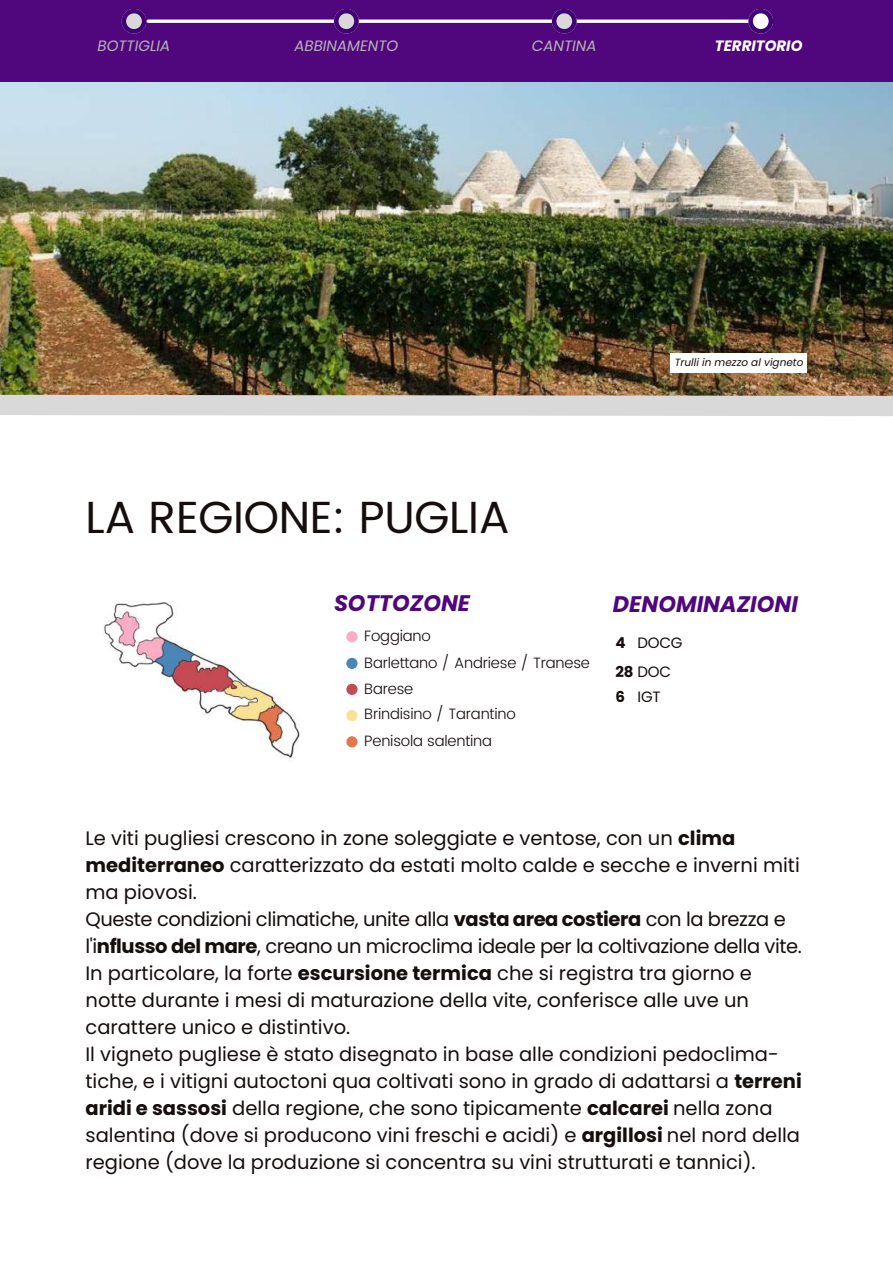
<style>
.page{position:relative;width:893px;height:1264px;background:#fff}
.page>*{position:absolute;margin:0;border:0;box-sizing:border-box;transform-origin:0 0}
.t1{font:45px "Poppins";letter-spacing:-.005em;color:#150e0d}
.t2{font:italic 700 22.5px "Poppins";color:#50077d}
.t3{font:19.5px/27px "Poppins";color:#150e0d}
.t4{font:300 15px/27.2px "Poppins";letter-spacing:-.015em;color:#150e0d}
.t5{font:italic 15px "Poppins";color:#b5b5b5}
.t6{font:15px/28.3px "Poppins";letter-spacing:-.015em;color:#150e0d}
.t7{font:italic 700 15px "Poppins";color:#fff}
.t8{font:italic 10.5px "Poppins";color:#150e0d}
.s1{font-weight:700}
</style>
<div class="page">
<div style="left:346px;top:631px;width:11px;height:11px;background:#faadc6;border-radius:50%"></div>
<div style="left:346px;top:736px;width:11px;height:11px;background:#e3754f;border-radius:50%"></div>
<div style="left:346px;top:710px;width:11px;height:11px;background:#f9e196;border-radius:50%"></div>
<div style="left:346px;top:658px;width:11px;height:11px;background:#4b86b8;border-radius:50%"></div>
<div style="left:346px;top:683px;width:11px;height:12px;background:#c54a54;border-radius:50%"></div>
<img style="left:0;top:82px;width:892px;height:302px">
<div style="left:0;top:0;width:892px;height:82px;background:#50077d"></div>
<svg style="left:122px;top:9px;width:24px;height:25px"></svg>
<hr style="left:148px;top:20px;width:610px;height:3px;background:#fff">
<svg style="left:334px;top:9px;width:25px;height:25px"></svg>
<svg style="left:552px;top:9px;width:24px;height:25px"></svg>
<svg style="left:748px;top:9px;width:25px;height:25px"></svg>
<img style="left:102px;top:601px;width:198px;height:157px">
<img style="left:0;top:384px;width:892px;height:32px">
<div style="left:670px;top:353px;width:137px;height:19px;background:#fff"></div>
<p class="t5" style="left:97px;top:35px;width:74px">BOTTIGLIA</p>
<p class="t5" style="left:294px;top:35px;width:105px">ABBINAMENTO</p>
<p class="t5" style="left:532px;top:35px;width:66px">CANTINA</p>
<p class="t7" style="left:715px;top:35px;width:89px">TERRITORIO</p>
<h1 class="t1" style="left:85px;top:491px;width:426px">LA REGIONE: PUGLIA</h1>
<p class="t8" style="left:675px;top:355px;width:130px">Trulli in mezzo al vigneto</p>
<p class="t2" style="left:334px;top:587px;width:138px">SOTTOZONE</p>
<p class="t2" style="left:613px;top:588px;width:187px">DENOMINAZIONI</p>
<p class="t4" style="left:364px;top:622px;width:227px">Foggiano<br>Barlettano / Andriese / Tranese</p>
<p class="t4" style="left:364px;top:676px;width:153px;line-height:25px">Barese<br>Brindisino / Tarantino</p>
<p class="t4" style="left:364px;top:727px;width:129px">Penisola salentina</p>
<p class="t6" style="left:615px;top:629px;width:69px"><span class="s1">4</span> DOCG<br><span class="s1">28</span> DOC</p>
<p class="t6" style="left:615px;top:682px;width:47px"><span class="s1">6</span> IGT</p>
<p class="t3" style="left:85px;top:824px;width:718px">Le viti pugliesi crescono in zone soleggiate e ventose, con un <span class="s1">clima mediterraneo</span> caratterizzato da estati molto calde e secche e inverni miti ma piovosi.<br>Queste condizioni climatiche, unite alla <span class="s1">vasta area costiera</span> con la brezza e l'i<span class="s1">nflusso del mare</span>, creano un microclima ideale per la coltivazione della vite.<br>In particolare, la forte <span class="s1">escursione termica</span> che si registra tra giorno e notte durante i mesi di maturazione della vite, conferisce alle uve un carattere unico e distintivo.<br>Il vigneto pugliese è stato disegnato in base alle condizioni pedoclima&shy;tiche, e i vitigni autoctoni qua coltivati sono in grado di adattarsi a <span class="s1">terreni aridi e sassosi</span> della regione, che sono tipicamente <span class="s1">calcarei</span> nella zona salentina (dove si producono vini freschi e acidi) e <span class="s1">argillosi</span> nel nord della regione (dove la produzione si concentra su vini strutturati e tannici).</p>
</div>
